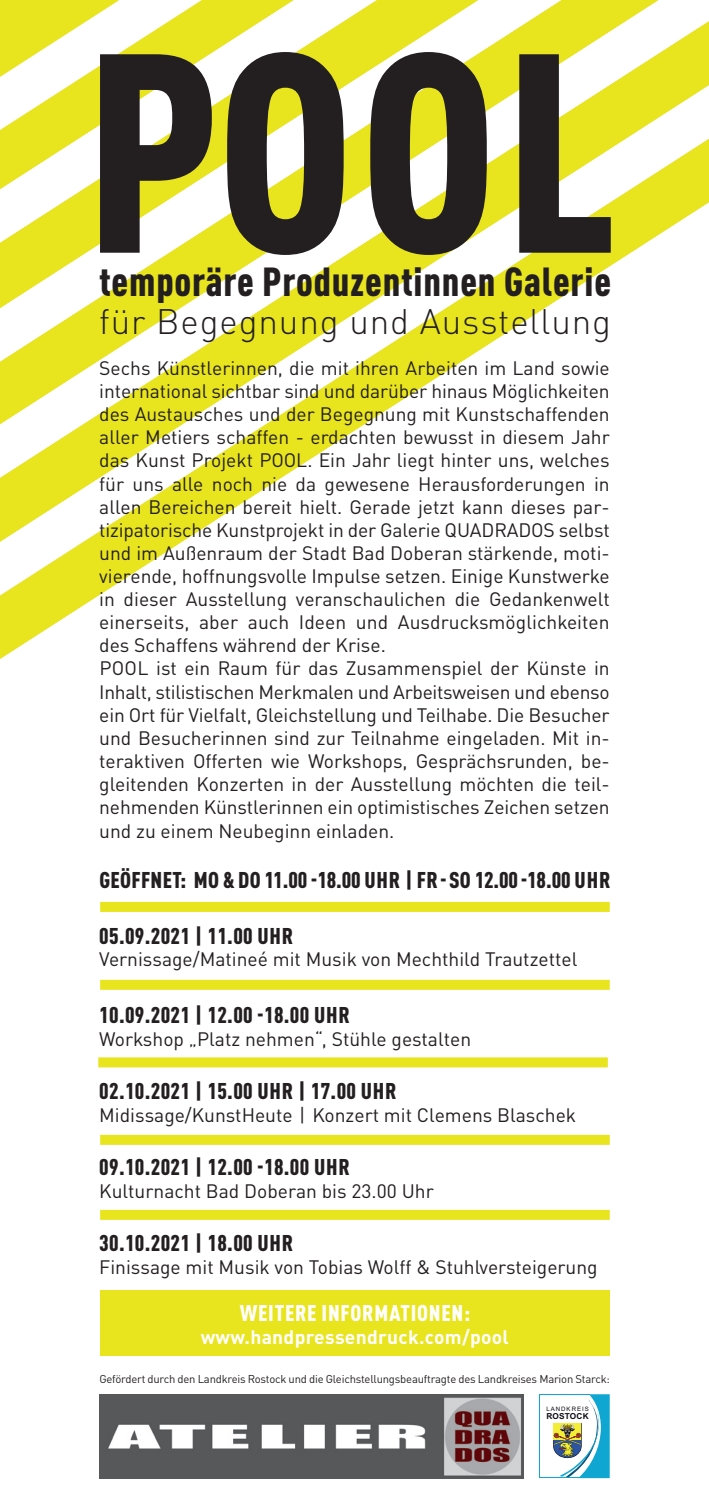
<style>
.page{position:relative;width:709px;height:1503px;background:#fff}
.page>*{position:absolute;margin:0;border:0;box-sizing:border-box;transform-origin:0 0}
.t1{font:900 condensed 278.5px "DIN Pro";color:#231f20}
.t2{font:900 condensed 40px "DIN Pro";letter-spacing:.02em;color:#231f20}
.t3{font:300 35px "DIN Pro";letter-spacing:.025em;color:#231f20}
.t4{font:900 condensed 22.5px "DIN Pro";letter-spacing:.015em;color:#231f20}
.t5{font:900 condensed 22.5px "DIN Pro";letter-spacing:.035em;color:#fff}
.t6{font:19.25px/23px "DIN Pro";color:#231f20;text-align:justify}
.t7{font:700 19.25px "DIN Pro";letter-spacing:.015em;color:#fff}
.t8{font:11.25px "DIN Pro";letter-spacing:-.015em;color:#231f20}
.t9{font:700 8.25px "Arial";letter-spacing:.025em;color:#0d0b14}
.t10{font:6px "Arial";letter-spacing:.165em;color:#0d0b14}
</style>
<div class="page">
<hr style="left:539px;top:1394px;width:50px;height:1px;background:#10a6d2">
<hr style="left:539px;top:1477px;width:40px;height:1px;background:#10a6d2">
<hr style="left:539px;top:1394px;width:1px;height:83px;background:#10a6d2">
<svg style="left:553px;top:1394px;width:56px;height:84px"></svg>
<img style="left:100px;top:1394px;width:424px;height:84px">
<svg style="left:0;top:568px;width:141px;height:91px"></svg>
<svg style="left:0;top:487px;width:267px;height:81px"></svg>
<svg style="left:0;top:442px;width:337px;height:45px;fill:#e8e41d"></svg>
<svg style="left:0;top:0;width:709px;height:442px"></svg>
<div style="left:100px;top:902px;width:509px;height:10px;background:#e8e41d"></div>
<div style="left:100px;top:979px;width:509px;height:10px;background:#e8e41d"></div>
<div style="left:98px;top:1057px;width:510px;height:10px;background:#e8e41d"></div>
<div style="left:100px;top:1134px;width:509px;height:10px;background:#e8e41d"></div>
<div style="left:100px;top:1209px;width:509px;height:10px;background:#e8e41d"></div>
<div style="left:100px;top:1289px;width:509px;height:66px;background:#e8e41d"></div>
<p class="t1" style="left:85px;top:-6px;width:534px">POOL</p>
<p class="t2" style="left:99px;top:259px;width:513px">temporäre Produzentinnen Galerie</p>
<p class="t3" style="left:99px;top:310px;width:513px">für Begegnung und Ausstellung</p>
<p class="t6" style="left:99px;top:359px;width:512px">Sechs Künstlerinnen, die mit ihren Arbeiten im Land sowie international sichtbar sind und darüber hinaus Möglichkeiten des Austausches und der Begegnung mit Kunstschaffenden aller Metiers schaffen - erdachten bewusst in diesem Jahr das Kunst Projekt POOL. Ein Jahr liegt hinter uns, welches für uns alle noch nie da gewesene Herausforderungen in allen Bereichen bereit hielt. Gerade jetzt kann dieses par&shy;tizipatorische Kunstprojekt in der Galerie QUADRADOS selbst und im Außenraum der Stadt Bad Doberan stärkende, moti&shy;vierende, hoffnungsvolle Impulse setzen. Einige Kunstwerke in dieser Ausstellung veranschaulichen die Gedankenwelt einerseits, aber auch Ideen und Ausdrucksmöglichkeiten des Schaffens während der Krise.</p>
<p class="t6" style="left:99px;top:659px;width:512px">POOL ist ein Raum für das Zusammenspiel der Künste in Inhalt, stilistischen Merkmalen und Arbeitsweisen und ebenso ein Ort für Vielfalt, Gleichstellung und Teilhabe. Die Besucher und Besucherinnen sind zur Teilnahme eingeladen. Mit in&shy;teraktiven Offerten wie Workshops, Gesprächsrunden, be&shy;gleitenden Konzerten in der Ausstellung möchten die teil&shy;nehmenden Künstlerinnen ein optimistisches Zeichen setzen und zu einem Neubeginn einladen.</p>
<p class="t4" style="left:99px;top:867px;width:512px">GEÖFFNET: MO &amp; DO 11.00 -18.00 UHR | FR -SO 12.00 -18.00 UHR</p>
<p class="t4" style="left:99px;top:922px;width:195px">05.09.2021 | 11.00 UHR</p>
<p class="t6" style="left:99px;top:950px;width:479px">Vernissage/Matineé mit Musik von Mechthild Trautzettel</p>
<p class="t4" style="left:99px;top:1002px;width:252px">10.09.2021 | 12.00 -18.00 UHR</p>
<p class="t6" style="left:99px;top:1029px;width:373px">Workshop „Platz nehmen“, Stühle gestalten</p>
<p class="t4" style="left:99px;top:1078px;width:299px">02.10.2021 | 15.00 UHR | 17.00 UHR</p>
<p class="t6" style="left:99px;top:1105px;width:478px">Midissage/KunstHeute | Konzert mit Clemens Blaschek</p>
<p class="t4" style="left:99px;top:1154px;width:252px">09.10.2021 | 12.00 -18.00 UHR</p>
<p class="t6" style="left:99px;top:1181px;width:336px">Kulturnacht Bad Doberan bis 23.00 Uhr</p>
<p class="t4" style="left:99px;top:1230px;width:195px">30.10.2021 | 18.00 UHR</p>
<p class="t6" style="left:99px;top:1257px;width:500px">Finissage mit Musik von Tobias Wolff &amp; Stuhlversteigerung</p>
<p class="t5" style="left:240px;top:1300px;width:232px">WEITERE INFORMATIONEN:</p>
<p class="t7" style="left:201px;top:1325px;width:310px">www.handpressendruck.com/pool</p>
<p class="t8" style="left:99px;top:1375px;width:512px">Gefördert durch den Landkreis Rostock und die Gleichstellungsbeauftragte des Landkreises Marion Starck:</p>
<p class="t10" style="left:546px;top:1405px;width:44px">LANDKREIS</p>
<p class="t9" style="left:546px;top:1411px;width:44px">ROSTOCK</p>
</div>
